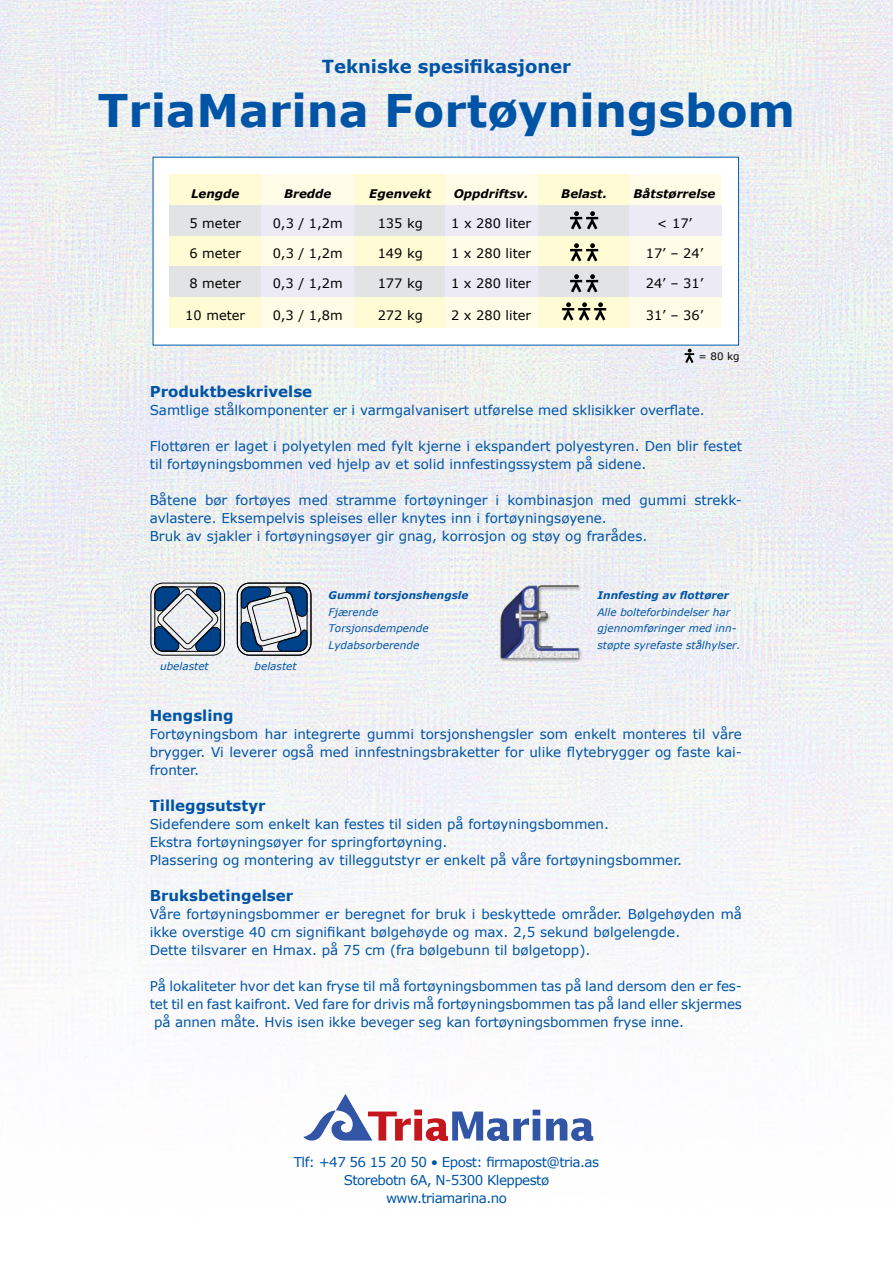
<style>
.page{position:relative;width:893px;height:1263px;background:#fff}
.page>*{position:absolute;margin:0;border:0;box-sizing:border-box;transform-origin:0 0}
.t1{font:700 45px "Verdana";color:#0054a6}
.t2{font:700 18px "Verdana";color:#0054a6}
.t3{font:700 15px "Verdana";color:#0054a6}
.t4{font:13.5px/18px "Verdana";color:#0054a6}
.t5{font:13.5px/18px "Verdana";letter-spacing:-.04em;color:#0054a6;text-align:center}
.t6{font:13.05px "Verdana";color:#000}
.t7{font:italic 700 11.85px "Verdana";color:#000}
.t8{font:italic 10.5px/16.5px "Verdana";color:#0054a6}
.t9{font:italic 700 10.5px "Verdana";color:#0054a6}
.t10{font:10.2px "Verdana";color:#000}
</style>
<div class="page">
<img style="left:0;top:0;width:893px;height:1018px">
<svg style="left:303px;top:1094px;width:291px;height:47px"></svg>
<div style="left:153px;top:157px;width:586px;height:189px;background:#fff;border:1px solid #1468b3"></div>
<div style="left:170px;top:174px;width:92px;height:31px;background:#fffcd5"></div>
<div style="left:170px;top:205px;width:92px;height:31px;background:#e2e3e4"></div>
<div style="left:354px;top:174px;width:92px;height:31px;background:#fffcd5"></div>
<div style="left:354px;top:205px;width:92px;height:31px;background:#e2e3e4"></div>
<div style="left:262px;top:174px;width:92px;height:31px;background:#fffde8"></div>
<div style="left:262px;top:205px;width:92px;height:31px;background:#ebeaf5"></div>
<div style="left:538px;top:174px;width:92px;height:31px;background:#fffcd5"></div>
<div style="left:538px;top:205px;width:92px;height:31px;background:#e2e3e4"></div>
<div style="left:446px;top:174px;width:92px;height:31px;background:#fffde8"></div>
<div style="left:446px;top:205px;width:92px;height:31px;background:#ebeaf5"></div>
<div style="left:630px;top:174px;width:92px;height:31px;background:#fffde8"></div>
<div style="left:630px;top:205px;width:92px;height:31px;background:#ebeaf5"></div>
<div style="left:170px;top:236px;width:92px;height:30px;background:#fffcd5"></div>
<div style="left:170px;top:266px;width:92px;height:31px;background:#e2e3e4"></div>
<div style="left:354px;top:236px;width:92px;height:30px;background:#fffcd5"></div>
<div style="left:354px;top:266px;width:92px;height:31px;background:#e2e3e4"></div>
<div style="left:262px;top:236px;width:92px;height:30px;background:#fffde8"></div>
<div style="left:262px;top:266px;width:92px;height:31px;background:#ebeaf5"></div>
<div style="left:538px;top:236px;width:92px;height:30px;background:#fffcd5"></div>
<div style="left:538px;top:266px;width:92px;height:31px;background:#e2e3e4"></div>
<div style="left:446px;top:236px;width:92px;height:30px;background:#fffde8"></div>
<div style="left:446px;top:266px;width:92px;height:31px;background:#ebeaf5"></div>
<div style="left:630px;top:236px;width:92px;height:30px;background:#fffde8"></div>
<div style="left:630px;top:266px;width:92px;height:31px;background:#ebeaf5"></div>
<div style="left:170px;top:297px;width:92px;height:31px;background:#fffcd5"></div>
<div style="left:354px;top:297px;width:92px;height:31px;background:#fffcd5"></div>
<div style="left:262px;top:297px;width:92px;height:31px;background:#fffde8"></div>
<div style="left:538px;top:297px;width:92px;height:31px;background:#fffcd5"></div>
<div style="left:446px;top:297px;width:92px;height:31px;background:#fffde8"></div>
<div style="left:630px;top:297px;width:92px;height:31px;background:#fffde8"></div>
<svg style="left:570px;top:211px;width:28px;height:18px"></svg>
<svg style="left:562px;top:302px;width:44px;height:18px"></svg>
<svg style="left:570px;top:243px;width:28px;height:18px"></svg>
<svg style="left:570px;top:274px;width:28px;height:18px"></svg>
<svg style="left:685px;top:349px;width:9px;height:14px"></svg>
<img style="left:478px;top:570px;width:107px;height:98px">
<div style="left:237px;top:583px;width:74px;height:72px;border:1px solid #000;border-radius:12px"></div>
<svg style="left:240px;top:586px;width:68px;height:66px;background:#7d93aa"></svg>
<div style="left:151px;top:583px;width:74px;height:72px;border:1px solid #000;border-radius:12px"></div>
<svg style="left:154px;top:586px;width:67px;height:66px;background:#748ca6"></svg>
<h2 class="t2" style="left:322px;top:54px;width:251px">Tekniske spesifikasjoner</h2>
<h1 class="t1" style="left:98px;top:81px;width:699px">TriaMarina Fortøyningsbom</h1>
<p class="t7" style="left:191px;top:186px;width:50px">Lengde</p>
<p class="t7" style="left:284px;top:186px;width:49px">Bredde</p>
<p class="t7" style="left:369px;top:186px;width:63px">Egenvekt</p>
<p class="t7" style="left:454px;top:186px;width:76px">Oppdriftsv.</p>
<p class="t7" style="left:561px;top:186px;width:47px">Belast.</p>
<p class="t7" style="left:634px;top:186px;width:83px">Båtstørrelse</p>
<p class="t6" style="left:189px;top:215px;width:53px">5 meter</p>
<p class="t6" style="left:273px;top:215px;width:72px">0,3 / 1,2m</p>
<p class="t6" style="left:378px;top:215px;width:47px">135 kg</p>
<p class="t6" style="left:451px;top:215px;width:81px">1 x 280 liter</p>
<p class="t6" style="left:657px;top:215px;width:37px">&lt; 17’</p>
<p class="t6" style="left:189px;top:245px;width:53px">6 meter</p>
<p class="t6" style="left:273px;top:245px;width:72px">0,3 / 1,2m</p>
<p class="t6" style="left:378px;top:245px;width:47px">149 kg</p>
<p class="t6" style="left:451px;top:245px;width:81px">1 x 280 liter</p>
<p class="t6" style="left:646px;top:245px;width:59px">17’ – 24’</p>
<p class="t6" style="left:189px;top:275px;width:53px">8 meter</p>
<p class="t6" style="left:273px;top:275px;width:72px">0,3 / 1,2m</p>
<p class="t6" style="left:378px;top:275px;width:47px">177 kg</p>
<p class="t6" style="left:451px;top:275px;width:81px">1 x 280 liter</p>
<p class="t6" style="left:646px;top:275px;width:59px">24’ – 31’</p>
<p class="t6" style="left:185px;top:307px;width:61px">10 meter</p>
<p class="t6" style="left:273px;top:307px;width:72px">0,3 / 1,8m</p>
<p class="t6" style="left:378px;top:307px;width:47px">272 kg</p>
<p class="t6" style="left:451px;top:307px;width:81px">2 x 280 liter</p>
<p class="t6" style="left:646px;top:307px;width:59px">31’ – 36’</p>
<p class="t10" style="left:698px;top:350px;width:43px">= 80 kg</p>
<p class="t3" style="left:150px;top:382px;width:164px">Produktbeskrivelse</p>
<p class="t4" style="left:150px;top:402px;width:556px">Samtlige stålkomponenter er i varmgalvanisert utførelse med sklisikker overflate.</p>
<p class="t4" style="left:150px;top:438px;width:594px">Flottøren er laget i polyetylen med fylt kjerne i ekspandert polyestyren. Den blir festet til fortøyningsbommen ved hjelp av et solid innfestingssystem på sidene.</p>
<p class="t4" style="left:150px;top:492px;width:592px">Båtene bør fortøyes med stramme fortøyninger i kombinasjon med gummi strekk&shy;avlastere. Eksempelvis spleises eller knytes inn i fortøyningsøyene.<br>Bruk av sjakler i fortøyningsøyer gir gnag, korrosjon og støy og frarådes.</p>
<p class="t8" style="left:160px;top:658px;width:50px">ubelastet</p>
<p class="t8" style="left:255px;top:658px;width:43px">belastet</p>
<p class="t9" style="left:328px;top:589px;width:142px">Gummi torsjonshengsle</p>
<p class="t8" style="left:328px;top:604px;width:102px">Fjærende<br>Torsjonsdempende<br>Lydabsorberende</p>
<p class="t9" style="left:597px;top:589px;width:133px">Innfesting av flottører</p>
<p class="t8" style="left:597px;top:604px;width:145px">Alle bolteforbindelser har gjennomføringer med inn&shy;støpte syrefaste stålhylser.</p>
<p class="t3" style="left:150px;top:706px;width:85px">Hengsling</p>
<p class="t4" style="left:150px;top:726px;width:594px;text-align:justify">Fortøyningsbom har integrerte gummi torsjonshengsler som enkelt monteres til våre brygger. Vi leverer også med innfestningsbraketter for ulike flytebrygger og faste kai&shy;fronter.</p>
<p class="t3" style="left:150px;top:796px;width:117px">Tilleggsutstyr</p>
<p class="t4" style="left:150px;top:816px;width:534px">Sidefendere som enkelt kan festes til siden på fortøyningsbommen.<br>Ekstra fortøyningsøyer for springfortøyning.<br>Plassering og montering av tilleggutstyr er enkelt på våre fortøyningsbommer.</p>
<p class="t3" style="left:150px;top:886px;width:145px">Bruksbetingelser</p>
<p class="t4" style="left:150px;top:906px;width:594px">Våre fortøyningsbommer er beregnet for bruk i beskyttede områder. Bølgehøyden må ikke overstige 40 cm signifikant bølgehøyde og max. 2,5 sekund bølgelengde.<br>Dette tilsvarer en Hmax. på 75 cm (fra bølgebunn til bølgetopp).</p>
<p class="t4" style="left:150px;top:978px;width:594px">På lokaliteter hvor det kan fryse til må fortøyningsbommen tas på land dersom den er fes-</p>
<p class="t4" style="left:150px;top:996px;width:594px">tet til en fast kaifront. Ved fare for drivis må fortøyningsbommen tas på land eller skjermes</p>
<p class="t4" style="left:154px;top:1014px;width:531px">på annen måte. Hvis isen ikke beveger seg kan fortøyningsbommen fryse inne.</p>
<p class="t5" style="left:294px;top:1153px;width:307px">Tlf: +47 56 15 20 50 • Epost: firmapost@tria.as<br>Storebotn 6A, N-5300 Kleppestø www.triamarina.no</p>
</div>
